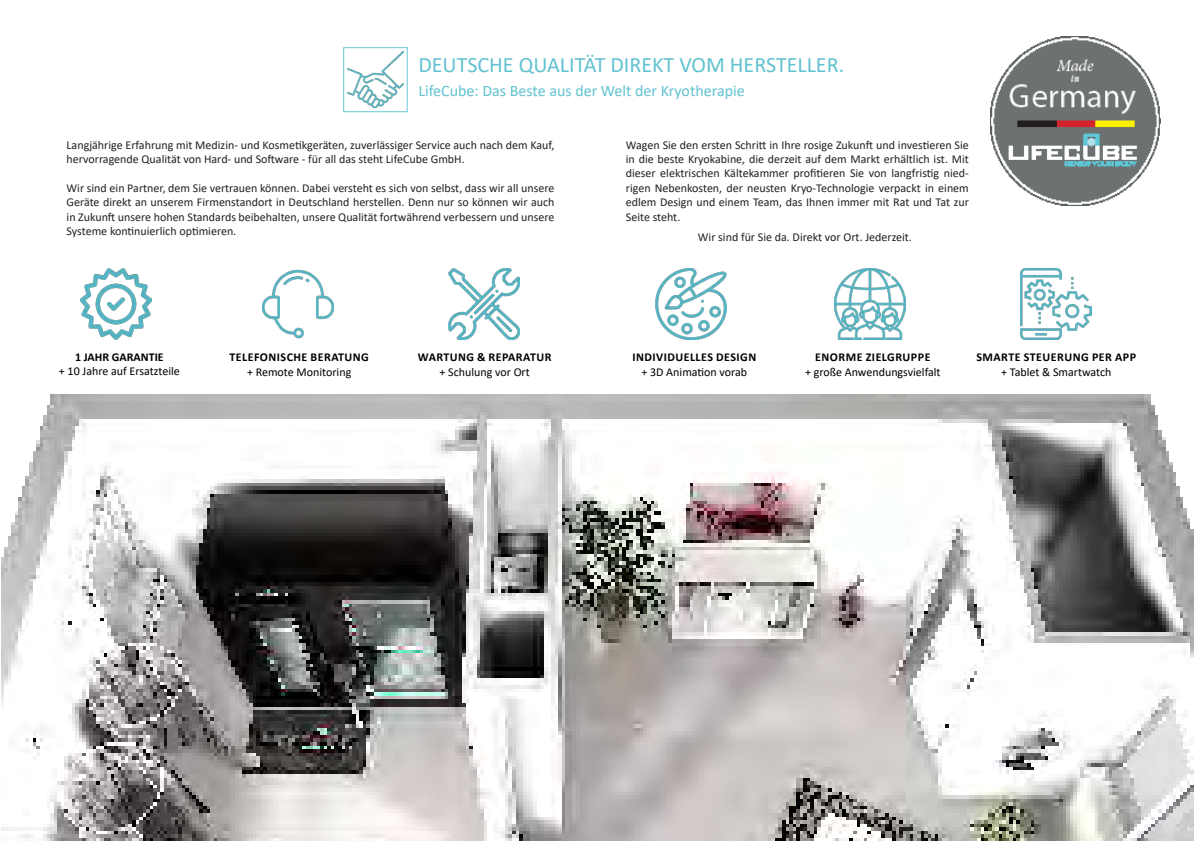
<style>
.page{position:relative;width:1197px;height:848px;background:#fff}
.page>*{position:absolute;margin:0;border:0;box-sizing:border-box;transform-origin:0 0}
.t1{font:22px "Calibri";color:#61c2d0}
.t2{font:16px "Calibri";color:#61c2d0}
.t3{font:12px/14.4px "Calibri";color:#231f20;text-align:justify}
.t4{font:12px "Calibri";color:#000}
.t5{font:700 12px "Calibri";letter-spacing:.04em;color:#000}
.t6{font:700 12px "Calibri";color:#000}
</style>
<div class="page">
<img style="left:2px;top:327px;width:1191px;height:513px">
<img style="left:990px;top:36px;width:170px;height:170px">
<div style="left:343px;top:47px;width:64px;height:65px;border:1px solid #6cc6d9"></div>
<img style="left:347px;top:52px;width:56px;height:56px">
<img style="left:81px;top:268px;width:71px;height:71px">
<img style="left:262px;top:269px;width:71px;height:70px">
<img style="left:448px;top:268px;width:71px;height:71px">
<img style="left:655px;top:268px;width:71px;height:71px">
<img style="left:834px;top:268px;width:71px;height:71px">
<img style="left:1020px;top:268px;width:71px;height:71px">
<p class="t1" style="left:418px;top:50px;width:427px">DEUTSCHE QUALITÄT DIREKT VOM HERSTELLER.</p>
<p class="t2" style="left:418px;top:80px;width:328px">LifeCube: Das Beste aus der Welt der Kryotherapie</p>
<p class="t3" style="left:67px;top:137px;width:489px">Langjährige Erfahrung mit Medizin- und Kosmetikgeräten, zuverlässiger Service auch nach dem Kauf, hervorragende Qualität von Hard- und Software - für all das steht LifeCube GmbH.</p>
<p class="t3" style="left:67px;top:180px;width:489px">Wir sind ein Partner, dem Sie vertrauen können. Dabei versteht es sich von selbst, dass wir all unsere Geräte direkt an unserem Firmenstandort in Deutschland herstellen. Denn nur so können wir auch in Zukunft unsere hohen Standards beibehalten, unsere Qualität fortwährend verbessern und unsere Systeme kontinuierlich optimieren.</p>
<p class="t3" style="left:625px;top:137px;width:344px">Wagen Sie den ersten Schritt in Ihre rosige Zukunft und investieren Sie in die beste Kryokabine, die derzeit auf dem Markt erhältlich ist. Mit dieser elektrischen Kältekammer profitieren Sie von langfristig nied&shy;rigen Nebenkosten, der neusten Kryo-Technologie verpackt in einem edlem Design und einem Team, das Ihnen immer mit Rat und Tat zur Seite steht.</p>
<p class="t3" style="left:697px;top:229px;width:215px">Wir sind für Sie da. Direkt vor Ort. Jederzeit.</p>
<p class="t6" style="left:75px;top:348px;width:90px">1 JAHR GARANTIE</p>
<p class="t4" style="left:59px;top:363px;width:122px">+ 10 Jahre auf Ersatzteile</p>
<p class="t5" style="left:229px;top:349px;width:141px">TELEFONISCHE BERATUNG</p>
<p class="t4" style="left:247px;top:363px;width:106px">+ Remote Monitoring</p>
<p class="t5" style="left:418px;top:349px;width:135px">WARTUNG &amp; REPARATUR</p>
<p class="t4" style="left:439px;top:363px;width:92px">+ Schulung vor Ort</p>
<p class="t5" style="left:632px;top:349px;width:125px">INDIVIDUELLES DESIGN</p>
<p class="t4" style="left:641px;top:363px;width:107px">+ 3D Animation vorab</p>
<p class="t5" style="left:815px;top:349px;width:117px">ENORME ZIELGRUPPE</p>
<p class="t4" style="left:805px;top:363px;width:137px">+ große Anwendungsvielfalt</p>
<p class="t5" style="left:976px;top:349px;width:161px">SMARTE STEUERUNG PER APP</p>
<p class="t4" style="left:1000px;top:363px;width:112px">+ Tablet &amp; Smartwatch</p>
</div>
